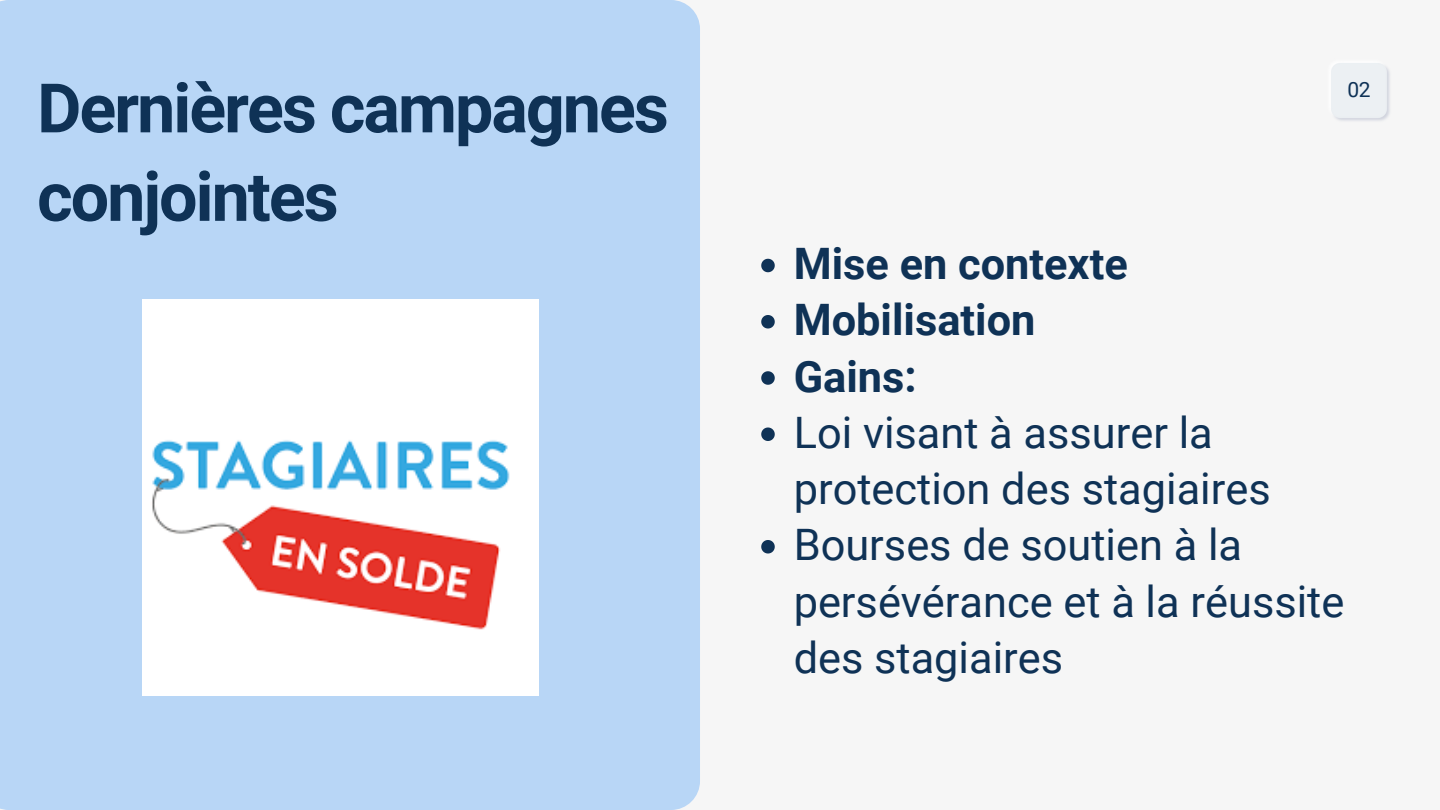
<style>
.page{position:relative;width:1440px;height:810px;background:#f6f6f6}
.page>*{position:absolute;margin:0;border:0;box-sizing:border-box;transform-origin:0 0}
.t1{font:700 68.3px/88.5px "Roboto";letter-spacing:-.03em;color:#0f3256}
.t2{font:43.4px/56.2px "Roboto";color:#0f3256}
.t3{font:700 43.4px/56.2px "Roboto";color:#0f3256}
.t4{font:21px "Roboto";color:#0f3256}
</style>
<div class="page">
<div style="left:0;top:0;width:700px;height:810px;background:#b8d6f6"></div>
<img style="left:1332px;top:63px;width:58px;height:58px">
<img style="left:142px;top:300px;width:396px;height:396px">
<svg style="left:761px;top:259px;width:14px;height:13px"></svg>
<svg style="left:761px;top:315px;width:14px;height:14px"></svg>
<svg style="left:761px;top:371px;width:14px;height:14px"></svg>
<svg style="left:761px;top:428px;width:14px;height:13px"></svg>
<svg style="left:761px;top:540px;width:14px;height:14px"></svg>
<h1 class="t1" style="left:37px;top:65px;width:633px">Dernières campagnes conjointes</h1>
<p class="t4" style="left:1348px;top:78px;width:24px">02</p>
<p class="t3" style="left:794px;top:236px;width:336px">Mise en contexte<br>Mobilisation<br>Gains:</p>
<p class="t2" style="left:794px;top:405px;width:552px">Loi visant à assurer la protection des stagiaires<br>Bourses de soutien à la persévérance et à la réussite des stagiaires</p>
</div>
